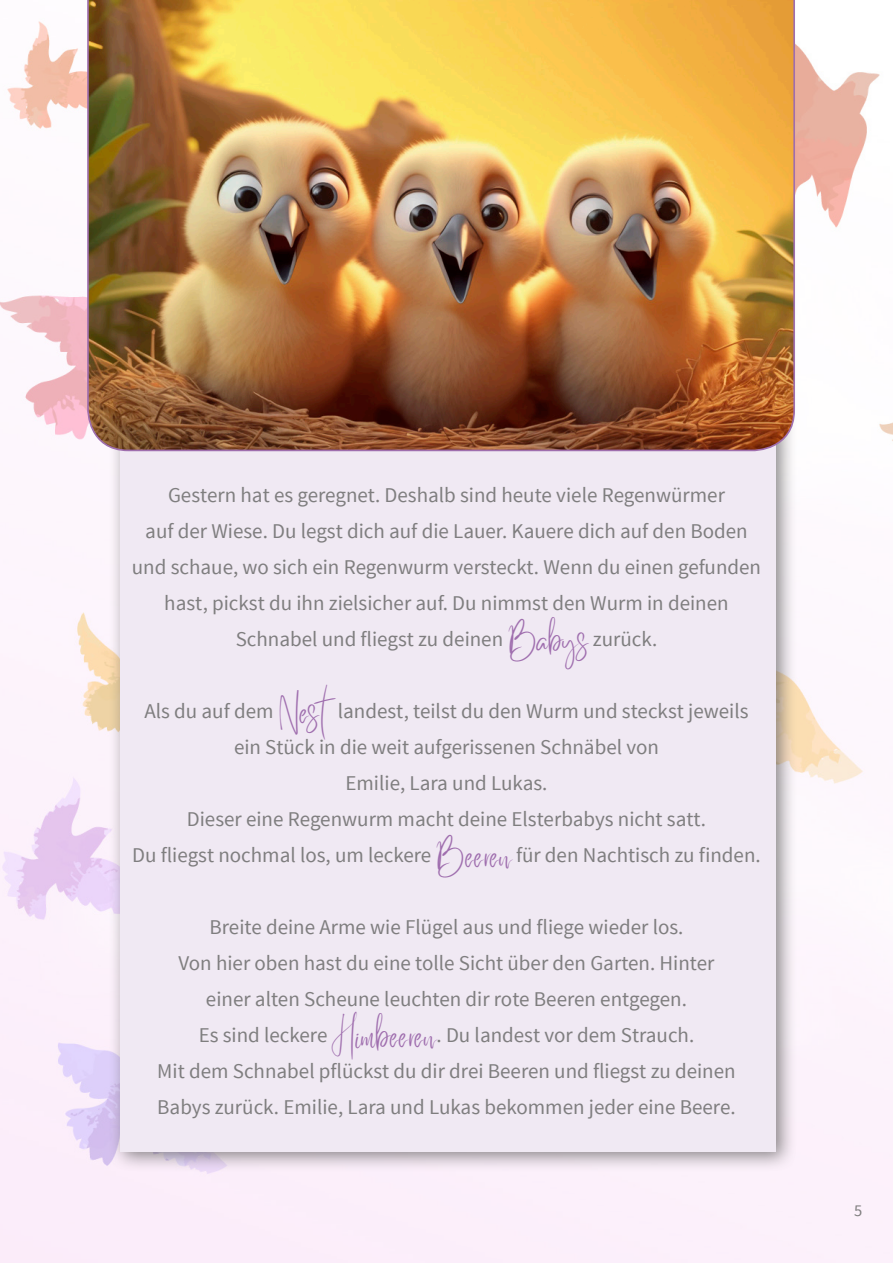
<style>
.page{position:relative;width:893px;height:1263px;background:#fff}
.page>*{position:absolute;margin:0;border:0;box-sizing:border-box;transform-origin:0 0}
.t1{font:27px "Better Saturday";color:#9f6eae}
.t2{font:21px/36px "Source Sans Pro";color:#7f7e7f;text-align:center}
.t3{font:16.5px "Source Sans Pro";color:#7f7e7f}
</style>
<div class="page">
<img style="left:0;top:21px;width:893px;height:1242px">
<div style="left:108px;top:80px;width:690px;height:1092px;background:#615f5f;opacity:.75"></div>
<div style="left:120px;top:94px;width:656px;height:1058px;background:#f0e9f3"></div>
<img style="left:87px;top:0;width:708px;height:451px">
<p class="t2" style="left:168px;top:478px;width:558px">Gestern hat es geregnet. Deshalb sind heute viele Regenwürmer</p>
<p class="t2" style="left:145px;top:514px;width:604px">auf der Wiese. Du legst dich auf die Lauer. Kauere dich auf den Boden</p>
<p class="t2" style="left:132px;top:550px;width:631px">und schaue, wo sich ein Regenwurm versteckt. Wenn du einen gefunden hast, pickst du ihn zielsicher auf. Du nimmst den Wurm in deinen</p>
<p class="t2" style="left:236px;top:622px;width:269px">Schnabel und fliegst zu deinen</p>
<p class="t1" style="left:507px;top:636px;width:83px">Babys</p>
<p class="t2" style="left:593px;top:622px;width:66px">zurück.</p>
<p class="t1" style="left:278px;top:708px;width:65px">Nest</p>
<p class="t2" style="left:144px;top:694px;width:131px">Als du auf dem</p>
<p class="t2" style="left:338px;top:694px;width:412px">landest, teilst du den Wurm und steckst jeweils</p>
<p class="t2" style="left:234px;top:730px;width:426px">ein Stück in die weit aufgerissenen Schnäbel von</p>
<p class="t2" style="left:345px;top:766px;width:203px">Emilie, Lara und Lukas.</p>
<p class="t2" style="left:187px;top:802px;width:521px">Dieser eine Regenwurm macht deine Elsterbabys nicht satt.</p>
<p class="t2" style="left:132px;top:838px;width:301px">Du fliegst nochmal los, um leckere</p>
<p class="t1" style="left:436px;top:852px;width:78px">Beeren</p>
<p class="t2" style="left:516px;top:838px;width:246px">für den Nachtisch zu finden.</p>
<p class="t2" style="left:209px;top:910px;width:475px">Breite deine Arme wie Flügel aus und fliege wieder los.</p>
<p class="t2" style="left:178px;top:946px;width:538px">Von hier oben hast du eine tolle Sicht über den Garten. Hinter</p>
<p class="t2" style="left:206px;top:982px;width:483px">einer alten Scheune leuchten dir rote Beeren entgegen.</p>
<p class="t2" style="left:199px;top:1018px;width:130px">Es sind leckere</p>
<p class="t1" style="left:332px;top:1032px;width:106px">Himbeeren</p>
<p class="t2" style="left:437px;top:1018px;width:259px">. Du landest vor dem Strauch.</p>
<p class="t2" style="left:157px;top:1054px;width:580px">Mit dem Schnabel pflückst du dir drei Beeren und fliegst zu deinen</p>
<p class="t2" style="left:157px;top:1090px;width:580px">Babys zurück. Emilie, Lara und Lukas bekommen jeder eine Beere.</p>
<p class="t3" style="left:854px;top:1200px;width:10px">5</p>
</div>
